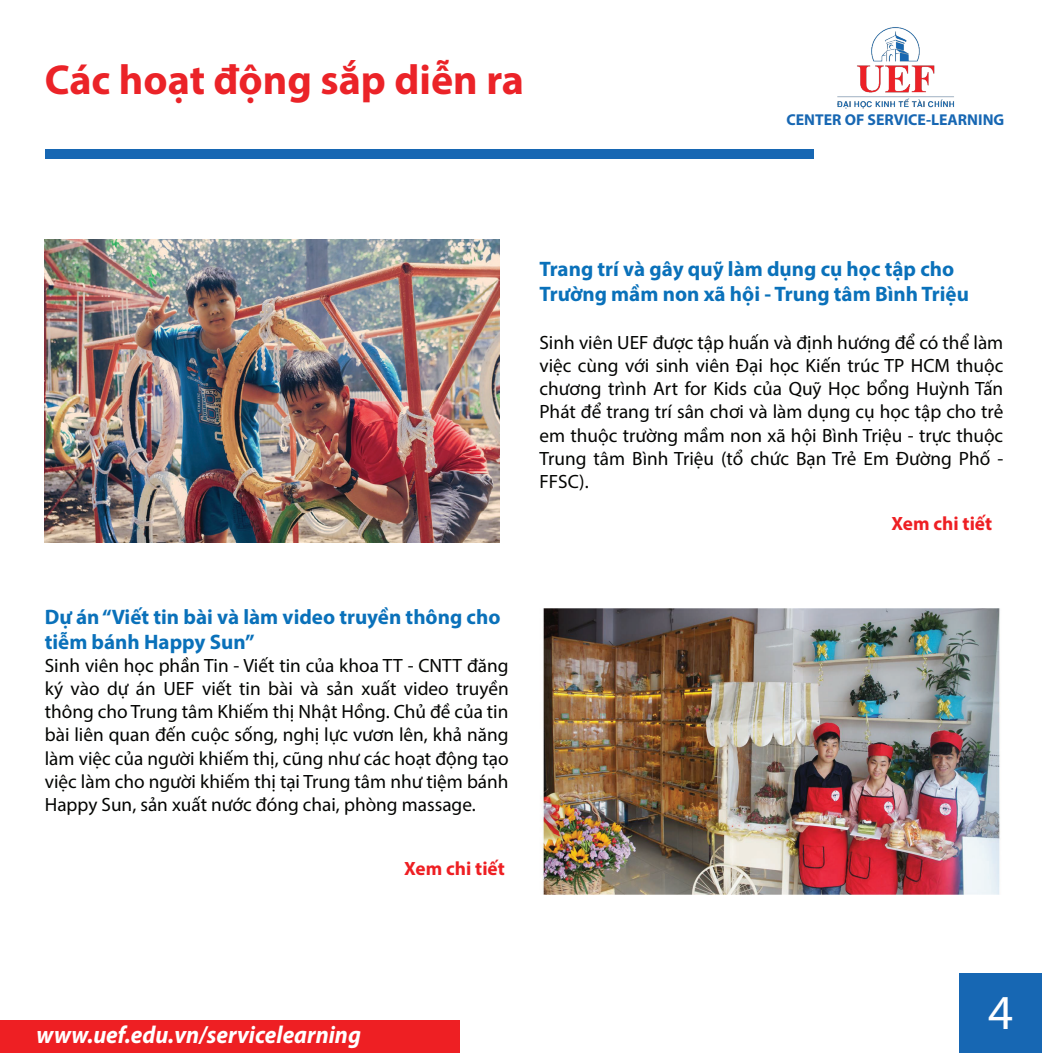
<style>
.page{position:relative;width:1042px;height:1053px;background:#fff}
.page>*{position:absolute;margin:0;border:0;box-sizing:border-box;transform-origin:0 0}
.t1{font:49px "Myriad Pro";color:#fff}
.t2{font:700 42px "Myriad Pro";color:#eb2328}
.t3{font:italic 700 24.5px "Myriad Pro";color:#fff;scale:.94 1}
.t4{font:700 21px/25.2px "Myriad Pro";color:#0a71ba}
.t5{font:19.25px/23.1px "Myriad Pro";color:#040503;text-align:justify}
.t6{font:700 19.25px "Myriad Pro";color:#ee1f23}
.t7{font:700 15.75px "Myriad Pro";color:#1767b3}
</style>
<div class="page">
<img style="left:543px;top:608px;width:457px;height:287px">
<div style="left:45px;top:150px;width:768px;height:9px;background:#1767b3"></div>
<img style="left:837px;top:27px;width:118px;height:82px">
<div style="left:959px;top:974px;width:83px;height:79px;background:#1767b3"></div>
<div style="left:0;top:1020px;width:459px;height:33px;background:#ee1f23"></div>
<img style="left:44px;top:239px;width:456px;height:303px">
<h2 class="t2" style="left:45px;top:52px;width:481px">Các hoạt động sắp diễn ra</h2>
<p class="t7" style="left:786px;top:109px;width:219px">CENTER OF SERVICE-LEARNING</p>
<p class="t4" style="left:45px;top:603px;width:457px">Dự án “Viết tin bài và làm video truyền thông cho tiễm bánh Happy Sun”</p>
<p class="t5" style="left:45px;top:654px;width:465px">Sinh viên học phần Tin - Viết tin của khoa TT - CNTT đăng ký vào dự án UEF viết tin bài và sản xuất video truyền thông cho Trung tâm Khiếm thị Nhật Hồng. Chủ đề của tin bài liên quan đến cuộc sống, nghị lực vươn lên, khả năng làm việc của người khiếm thị, cũng như các hoạt động tạo việc làm cho người khiếm thị tại Trung tâm như tiệm bánh Happy Sun, sản xuất nước đóng chai, phòng massage.</p>
<p class="t6" style="left:404px;top:856px;width:102px">Xem chi tiết</p>
<p class="t4" style="left:539px;top:255px;width:431px">Trang trí và gây quỹ làm dụng cụ học tập cho<br>Trường mầm non xã hội - Trung tâm Bình Triệu</p>
<p class="t5" style="left:539px;top:331px;width:465px">Sinh viên UEF được tập huấn và định hướng để có thể làm việc cùng với sinh viên Đại học Kiến trúc TP HCM thuộc chương trình Art for Kids của Quỹ Học bổng Huỳnh Tấn Phát để trang trí sân chơi và làm dụng cụ học tập cho trẻ em thuộc trường mầm non xã hội Bình Triệu - trực thuộc Trung tâm Bình Triệu (tổ chức Bạn Trẻ Em Đường Phố - FFSC).</p>
<p class="t6" style="left:891px;top:511px;width:102px">Xem chi tiết</p>
<p class="t3" style="left:37px;top:1019px;width:346px">www.uef.edu.vn/servicelearning</p>
<h1 class="t1" style="left:988px;top:982px;width:27px">4</h1>
</div>
